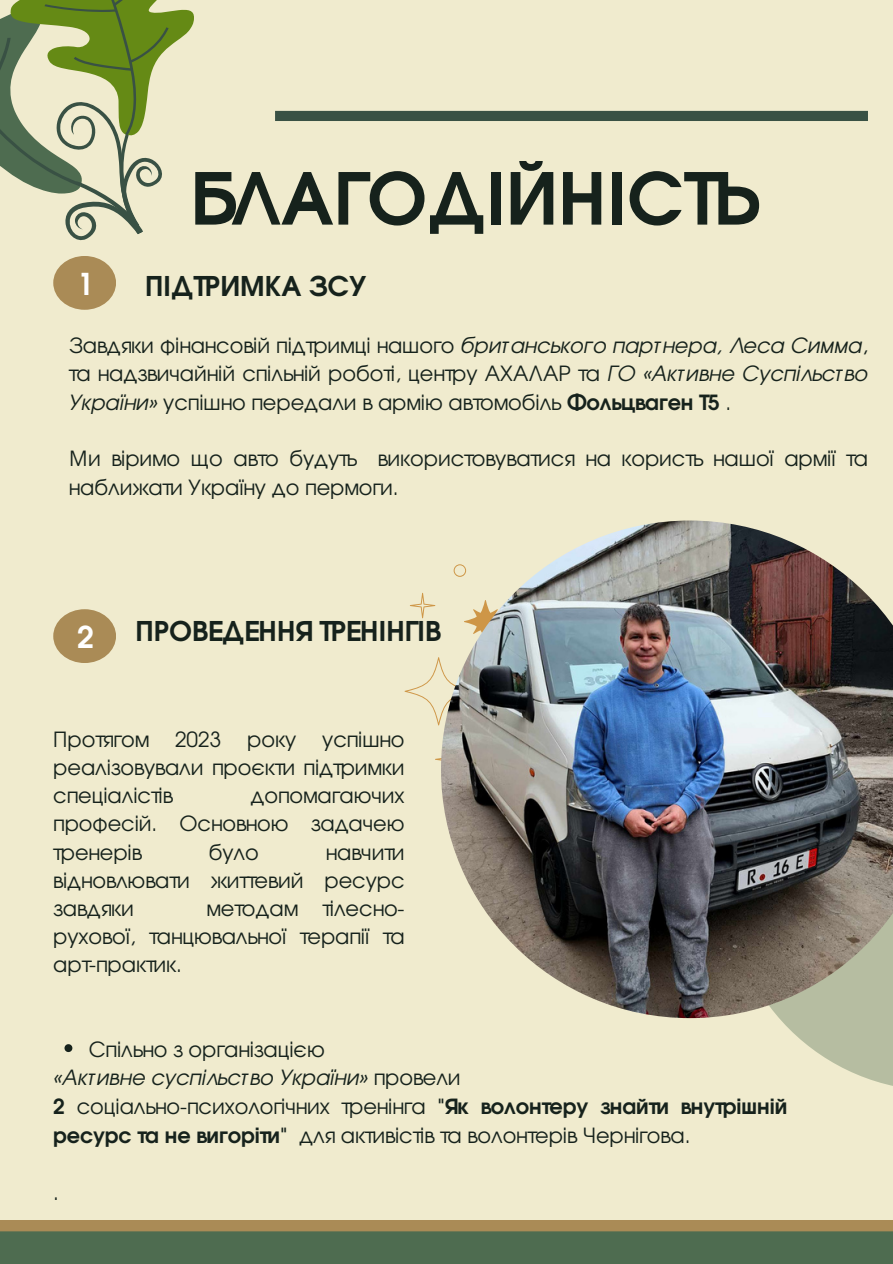
<style>
.page{position:relative;width:893px;height:1264px;background:#fff}
.page>*{position:absolute;margin:0;border:0;box-sizing:border-box;transform-origin:0 0}
.t1{font:700 71.1px "Te X Gyre Adventor";color:#16221c}
.t2{font:700 30px "Te X Gyre Adventor";color:#fff}
.t3{font:700 27.15px "Te X Gyre Adventor";color:#16221c}
.t4{font:20.85px/28.2px "Te X Gyre Adventor";color:#16221c;text-align:justify}
.t5{font:italic 20.85px "Te X Gyre Adventor";color:#16221c}
.s1{font-style:italic}
.s2{font-weight:700}
.s3{font-style:normal}
</style>
<div class="page">
<div style="left:0;top:0;width:892px;height:1263px;background:#f0ebce"></div>
<div style="left:275px;top:111px;width:592px;height:10px;background:#395144"></div>
<svg style="left:64px;top:1044px;width:8px;height:8px"></svg>
<svg style="left:0;top:1220px;width:892px;height:43px;background:#667451"></svg>
<div style="left:53px;top:609px;width:63px;height:54px;background:#aa8b56;border-radius:50%"></div>
<svg style="left:404px;top:592px;width:37px;height:169px"></svg>
<svg style="left:779px;top:1018px;width:113px;height:68px;fill:#b6bda1"></svg>
<img style="left:441px;top:520px;width:451px;height:498px">
<div style="left:53px;top:256px;width:63px;height:54px;background:#aa8b56;border-radius:50%"></div>
<svg style="left:0;top:0;width:194px;height:285px"></svg>
<p class="t1" style="left:190px;top:137px;width:565px">БЛАГОДІЙНІСТЬ</p>
<p class="t2" style="left:77px;top:258px;width:18px">1</p>
<p class="t3" style="left:145px;top:262px;width:222px">ПІДТРИМКА ЗСУ</p>
<p class="t4" style="left:69px;top:329px;width:800px;line-height:28.7px">Завдяки фінансовій підтримці нашого <span class="s1">британського партнера, Леса Симма</span>, та надзвичайній спільній роботі, центру АХАЛАР та <span class="s1">ГО «Активне Суспільство України»</span> успішно передали в армію автомобіль <span class="s2">Фольцваген Т5</span> .</p>
<p class="t4" style="left:69px;top:443px;width:800px">Ми віримо що авто будуть використовуватися на користь нашої армії та наближати Україну до пермоги.</p>
<h2 class="t2" style="left:77px;top:611px;width:18px">2</h2>
<p class="t3" style="left:135px;top:607px;width:307px">ПРОВЕДЕННЯ ТРЕНІНГІВ</p>
<p class="t4" style="left:53px;top:724px;width:353px">Протягом 2023 року успішно реалізовували проєкти підтримки спеціалістів</p>
<p class="t4" style="left:53px;top:780px;width:353px;text-indent:197px">допомагаючих професій. Основною задачею тренерів</p>
<p class="t4" style="left:209px;top:836px;width:52px">було</p>
<p class="t4" style="left:53px;top:836px;width:353px;text-indent:272px">навчити відновлювати життевий ресурс завдяки</p>
<p class="t4" style="left:53px;top:892px;width:353px;text-indent:153px">методам тілесно&shy;рухової, танцювальної терапії та арт-практик.</p>
<h1 class="t4" style="left:89px;top:1033px;width:238px">Спільно з організацією</h1>
<h2 class="t5" style="left:53px;top:1060px;width:409px">«Активне суспільство України» <span class="s3">провели</span></h2>
<p class="t4" style="left:53px;top:1090px;width:735px;line-height:29.2px"><span class="s2">2</span> соціально-психологічних тренінга <span class="s2">"Як волонтеру знайти внутрішній ресурс та не вигоріти"</span> для активістів та волонтерів Чернігова.</p>
<p class="t4" style="left:53px;top:1176px;width:7px">.</p>
</div>
